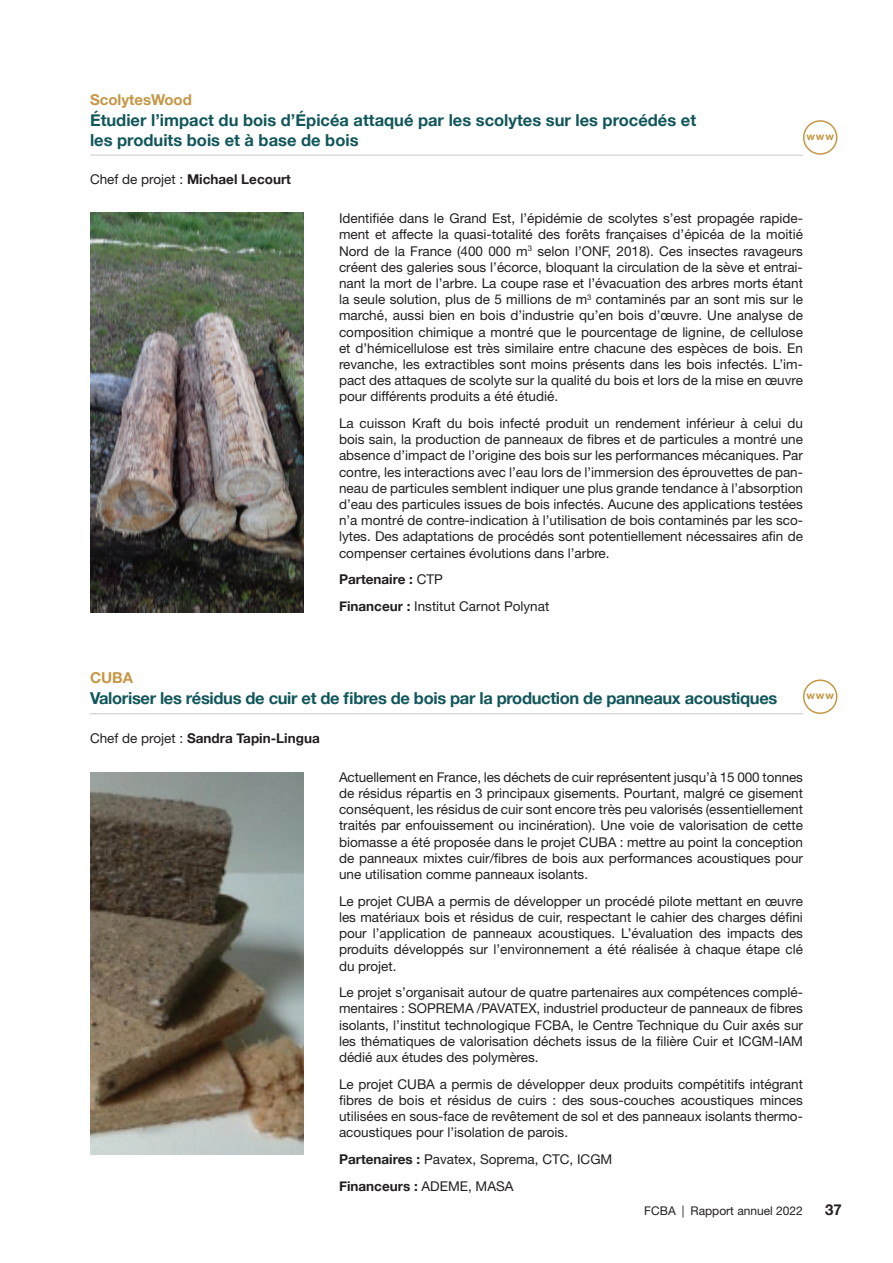
<style>
.page{position:relative;width:893px;height:1263px;background:#fff}
.page>*{position:absolute;margin:0;border:0;box-sizing:border-box;transform-origin:0 0}
.t1{font:700 16.5px/19.8px "Helvetica Neue";color:#11565a}
.t2{font:700 16.5px "Helvetica Neue";letter-spacing:-.02em;color:#11565a}
.t3{font:700 15px "Helvetica Neue";color:#c59746}
.t4{font:700 15px "Helvetica Neue";color:#231f20}
.t5{font:13.5px/16.2px "Helvetica Neue";color:#231f20;text-align:justify}
.t6{font:700 13.5px "Helvetica Neue";color:#231f20}
.t7{font:12px "Helvetica Neue";color:#231f20}
.t8{font:700 10.5px "Helvetica Neue";letter-spacing:.08em;color:#c59746}
.s1{font-weight:400}
.s2{font-weight:700}
</style>
<div class="page">
<hr style="left:90px;top:155px;width:713px;height:1px;background:#c7c8ca">
<hr style="left:90px;top:713px;width:713px;height:1px;background:#c7c8ca">
<img style="left:90px;top:213px;width:214px;height:399px">
<img style="left:90px;top:772px;width:214px;height:383px">
<div style="left:803px;top:120px;width:34px;height:35px;border:2px solid #c59746;border-radius:50%"></div>
<div style="left:803px;top:679px;width:34px;height:35px;border:2px solid #c59746;border-radius:50%"></div>
<p class="t3" style="left:90px;top:90px;width:103px">ScolytesWood</p>
<p class="t1" style="left:90px;top:110px;width:608px">Étudier l’impact du bois d’Épicéa attaqué par les scolytes sur les procédés et les produits bois et à base de bois</p>
<p class="t6" style="left:90px;top:171px;width:203px"><span class="s1">Chef de projet :</span> Michael Lecourt</p>
<p class="t5" style="left:339px;top:212px;width:465px">Identifiée dans le Grand Est, l’épidémie de scolytes s’est propagée rapide&shy;ment et affecte la quasi-totalité des forêts françaises d’épicéa de la moitié Nord de la France (400 000 m<sup>3</sup> selon l’ONF, 2018). Ces insectes ravageurs créent des galeries sous l’écorce, bloquant la circulation de la sève et entrai&shy;nant la mort de l’arbre. La coupe rase et l’évacuation des arbres morts étant la seule solution, plus de 5 millions de m<sup>3</sup> contaminés par an sont mis sur le marché, aussi bien en bois d’industrie qu’en bois d’œuvre. Une analyse de composition chimique a montré que le pourcentage de lignine, de cellulose et d’hémicellulose est très similaire entre chacune des espèces de bois. En revanche, les extractibles sont moins présents dans les bois infectés. L’im&shy;pact des attaques de scolyte sur la qualité du bois et lors de la mise en œuvre pour différents produits a été étudié.</p>
<p class="t5" style="left:339px;top:416px;width:465px">La cuisson Kraft du bois infecté produit un rendement inférieur à celui du bois sain, la production de panneaux de fibres et de particules a montré une absence d’impact de l’origine des bois sur les performances mécaniques. Par contre, les interactions avec l’eau lors de l’immersion des éprouvettes de pan&shy;neau de particules semblent indiquer une plus grande tendance à l’absorption d’eau des particules issues de bois infectés. Aucune des applications testées n’a montré de contre-indication à l’utilisation de bois contaminés par les sco&shy;lytes. Des adaptations de procédés sont potentiellement nécessaires afin de compenser certaines évolutions dans l’arbre.</p>
<p class="t5" style="left:339px;top:567px;width:212px;line-height:26.7px"><span class="s2">Partenaire :</span> CTP<br><span class="s2">Financeur :</span> Institut Carnot Polynat</p>
<p class="t8" style="left:807px;top:130px;width:29px">www</p>
<p class="t3" style="left:90px;top:668px;width:45px">CUBA</p>
<p class="t2" style="left:90px;top:688px;width:689px">Valoriser les résidus de cuir et de fibres de bois par la production de panneaux acoustiques</p>
<p class="t6" style="left:90px;top:730px;width:231px"><span class="s1">Chef de projet :</span> Sandra Tapin-Lingua</p>
<p class="t5" style="left:339px;top:770px;width:465px">Actuellement en France, les déchets de cuir représentent jusqu’à 15 000 tonnes de résidus répartis en 3 principaux gisements. Pourtant, malgré ce gisement conséquent, les résidus de cuir sont encore très peu valorisés (essentiellement traités par enfouissement ou incinération). Une voie de valorisation de cette biomasse a été proposée dans le projet CUBA : mettre au point la conception de panneaux mixtes cuir/fibres de bois aux performances acoustiques pour une utilisation comme panneaux isolants.</p>
<p class="t5" style="left:339px;top:894px;width:465px">Le projet CUBA a permis de développer un procédé pilote mettant en œuvre les matériaux bois et résidus de cuir, respectant le cahier des charges défini pour l’application de panneaux acoustiques. L’évaluation des impacts des produits développés sur l’environnement a été réalisée à chaque étape clé du projet.</p>
<p class="t5" style="left:339px;top:986px;width:465px">Le projet s’organisait autour de quatre partenaires aux compétences complé&shy;mentaires : SOPREMA /PAVATEX, industriel producteur de panneaux de fibres isolants, l’institut technologique FCBA, le Centre Technique du Cuir axés sur les thématiques de valorisation déchets issus de la filière Cuir et ICGM-IAM dédié aux études des polymères.</p>
<p class="t5" style="left:339px;top:1077px;width:465px">Le projet CUBA a permis de développer deux produits compétitifs intégrant fibres de bois et résidus de cuirs : des sous-couches acoustiques minces utilisées en sous-face de revêtement de sol et des panneaux isolants thermo&shy;acoustiques pour l’isolation de parois.</p>
<p class="t5" style="left:339px;top:1147px;width:275px;line-height:26.7px"><span class="s2">Partenaires :</span> Pavatex, Soprema, CTC, ICGM<br><span class="s2">Financeurs :</span> ADEME, MASA</p>
<p class="t8" style="left:807px;top:689px;width:29px">www</p>
<p class="t7" style="left:644px;top:1206px;width:160px">FCBA | Rapport annuel 2022</p>
<p class="t4" style="left:825px;top:1200px;width:18px">37</p>
</div>
